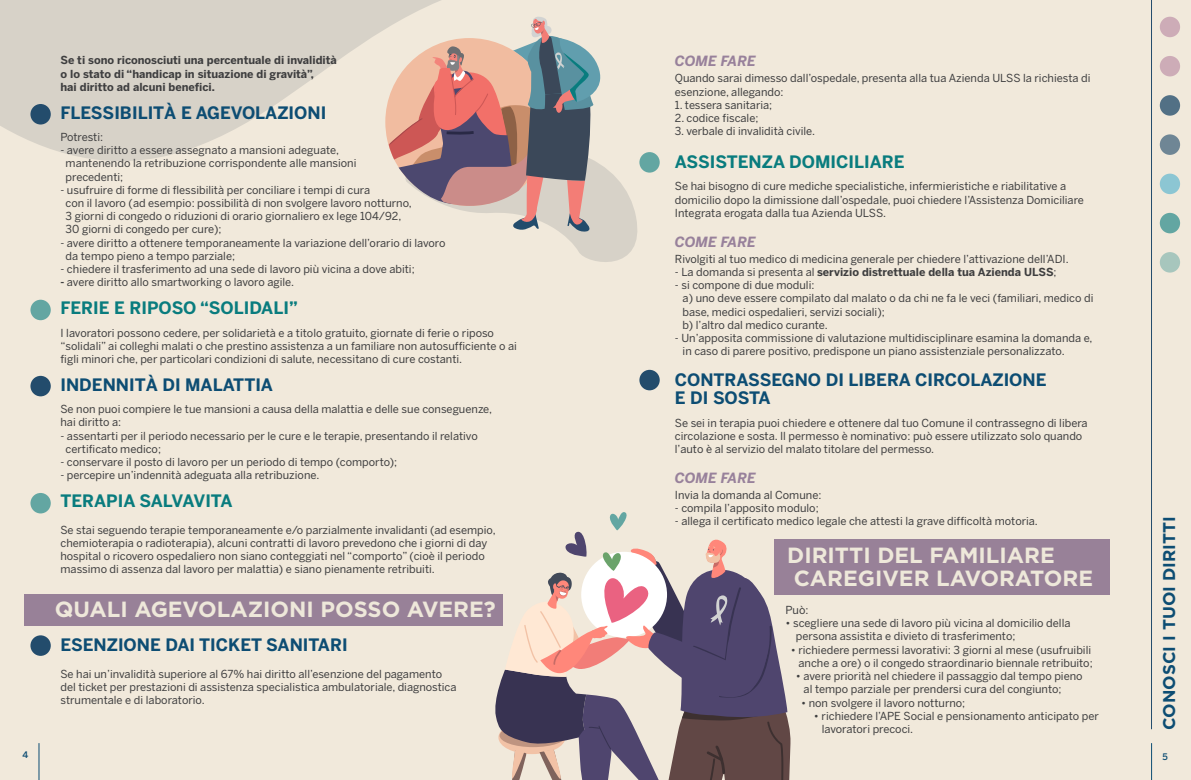
<style>
.page{position:relative;width:1191px;height:780px;background:#f1e9db}
.page>*{position:absolute;margin:0;border:0;box-sizing:border-box;transform-origin:0 0}
.t1{font:700 21.9px "Gotham";color:#eee8da}
.t2{font:700 17px "Benton Sans";color:#0d4d73}
.t3{font:700 17px "Benton Sans";color:#097c7e}
.t4{font:700 17px "Gotham";color:#0d4d73}
.t5{font:14px "Benton Sans Bold Italic SC";color:#98819b}
.t6{font:11px/13.2px "Benton Sans";color:#3e3e3f}
.t7{font:700 11px "Benton Sans";color:#3e3e3f}
.t8{font:500 9px "Benton Sans";color:#0d4d73}
.s1{font-weight:700}
.s2{font-weight:400}
</style>
<div class="page">
<svg style="left:0;top:0;width:660px;height:173px;fill:#d7d2c8"></svg>
<hr style="left:1151px;top:0;width:1px;height:729px;background:#234c6c">
<hr style="left:1151px;top:743px;width:1px;height:37px;background:#0d4d73">
<hr style="left:38px;top:743px;width:1px;height:37px;background:#0d4d73">
<div style="left:30px;top:300px;width:21px;height:20px;background:#63a6a2;border-radius:50%"></div>
<div style="left:30px;top:104px;width:21px;height:20px;background:#234c6c;border-radius:50%"></div>
<div style="left:30px;top:376px;width:21px;height:20px;background:#234c6c;border-radius:50%"></div>
<div style="left:30px;top:635px;width:21px;height:20px;background:#234c6c;border-radius:50%"></div>
<div style="left:639px;top:370px;width:20px;height:20px;background:#234c6c;border-radius:50%"></div>
<div style="left:639px;top:152px;width:20px;height:21px;background:#63a6a2;border-radius:50%"></div>
<div style="left:30px;top:493px;width:21px;height:20px;background:#63a6a2;border-radius:50%"></div>
<svg style="left:385px;top:16px;width:255px;height:246px"></svg>
<svg style="left:492px;top:512px;width:298px;height:268px"></svg>
<svg style="left:1159px;top:134px;width:21px;height:21px"></svg>
<svg style="left:1159px;top:95px;width:21px;height:21px"></svg>
<div style="left:1159px;top:17px;width:21px;height:20px;background:#cdacb7;border-radius:50%"></div>
<div style="left:1159px;top:56px;width:21px;height:20px;background:#cdacb7;border-radius:50%"></div>
<div style="left:1159px;top:174px;width:21px;height:20px;background:#8cc6d3;border-radius:50%"></div>
<div style="left:1159px;top:213px;width:21px;height:20px;background:#63a6a2;border-radius:50%"></div>
<div style="left:1159px;top:252px;width:21px;height:20px;background:#a7c6bd;border-radius:50%"></div>
<div style="left:25px;top:594px;width:478px;height:31px;background:#988198"></div>
<div style="left:774px;top:539px;width:335px;height:55px;background:#988198"></div>
<p class="t7" style="left:60px;top:54px;width:278px">Se ti sono riconosciuti una percentuale di invalidità</p>
<p class="t7" style="left:60px;top:67px;width:255px">o lo stato di “handicap in situazione di gravità”,</p>
<p class="t7" style="left:60px;top:80px;width:156px">hai diritto ad alcuni benefici.</p>
<p class="t2" style="left:60px;top:102px;width:267px">FLESSIBILITÀ E AGEVOLAZIONI</p>
<p class="t6" style="left:60px;top:130px;width:44px">Potresti:</p>
<p class="t6" style="left:60px;top:143px;width:280px">- avere diritto a essere assegnato a mansioni adeguate,</p>
<p class="t6" style="left:66px;top:157px;width:292px">mantenendo la retribuzione corrispondente alle mansioni</p>
<p class="t6" style="left:66px;top:170px;width:59px">precedenti;</p>
<p class="t6" style="left:60px;top:183px;width:311px">- usufruire di forme di flessibilità per conciliare i tempi di cura</p>
<p class="t6" style="left:66px;top:196px;width:348px">con il lavoro (ad esempio: possibilità di non svolgere lavoro notturno,</p>
<p class="t6" style="left:66px;top:209px;width:337px">3 giorni di congedo o riduzioni di orario giornaliero ex lege 104/92,</p>
<p class="t6" style="left:66px;top:223px;width:157px">30 giorni di congedo per cure);</p>
<p class="t6" style="left:60px;top:236px;width:386px">- avere diritto a ottenere temporaneamente la variazione dell’orario di lavoro</p>
<p class="t6" style="left:66px;top:249px;width:171px">da tempo pieno a tempo parziale;</p>
<p class="t6" style="left:60px;top:262px;width:356px">- chiedere il trasferimento ad una sede di lavoro più vicina a dove abiti;</p>
<p class="t6" style="left:60px;top:275px;width:235px"><span class="s1">-</span> avere diritto allo smartworking o lavoro agile.</p>
<p class="t3" style="left:60px;top:298px;width:239px">FERIE E RIPOSO “SOLIDALI”</p>
<p class="t6" style="left:60px;top:326px;width:458px">I lavoratori possono cedere, per solidarietà e a titolo gratuito, giornate di ferie o riposo “solidali” ai colleghi malati o che prestino assistenza a un familiare non autosufficiente o ai figli minori che, per particolari condizioni di salute, necessitano di cure costanti.</p>
<p class="t2" style="left:60px;top:374px;width:214px">INDENNITÀ DI MALATTIA</p>
<p class="t6" style="left:60px;top:402px;width:433px">Se non puoi compiere le tue mansioni a causa della malattia e delle sue conseguenze,</p>
<p class="t6" style="left:60px;top:415px;width:62px">hai diritto a:</p>
<p class="t6" style="left:60px;top:429px;width:419px">- assentarti per il periodo necessario per le cure e le terapie, presentando il relativo</p>
<p class="t6" style="left:66px;top:442px;width:97px">certificato medico;</p>
<p class="t6" style="left:60px;top:455px;width:338px">- conservare il posto di lavoro per un periodo di tempo (comporto);</p>
<p class="t6" style="left:60px;top:468px;width:260px">- percepire un’indennità adeguata alla retribuzione.</p>
<p class="t3" style="left:60px;top:491px;width:174px">TERAPIA SALVAVITA</p>
<p class="t6" style="left:60px;top:523px;width:437px">Se stai seguendo terapie temporaneamente e/o parzialmente invalidanti (ad esempio, chemioterapia o radioterapia), alcuni contratti di lavoro prevedono che i giorni di day hospital o ricovero ospedaliero non siano conteggiati nel “comporto” (cioè il periodo massimo di assenza dal lavoro per malattia) e siano pienamente retribuiti.</p>
<p class="t1" style="left:55px;top:595px;width:442px">QUALI AGEVOLAZIONI POSSO AVERE?</p>
<p class="t2" style="left:60px;top:634px;width:289px">ESENZIONE DAI TICKET SANITARI</p>
<p class="t6" style="left:60px;top:666px;width:383px">Se hai un’invalidità superiore al 67% hai diritto all’esenzione del pagamento</p>
<p class="t6" style="left:60px;top:680px;width:397px">del ticket per prestazioni di assistenza specialistica ambulatoriale, diagnostica</p>
<p class="t6" style="left:60px;top:693px;width:146px">strumentale e di laboratorio.</p>
<p class="t5" style="left:675px;top:53px;width:83px">COME FARE</p>
<p class="t6" style="left:675px;top:72px;width:417px">Quando sarai dimesso dall’ospedale, presenta alla tua Azienda ULSS la richiesta di esenzione, allegando:</p>
<p class="t6" style="left:675px;top:98px;width:99px">1. tessera sanitaria;</p>
<p class="t6" style="left:675px;top:111px;width:85px">2. codice fiscale;</p>
<p class="t6" style="left:675px;top:124px;width:142px">3. verbale di invalidità civile.</p>
<p class="t3" style="left:675px;top:152px;width:231px">ASSISTENZA DOMICILIARE</p>
<p class="t6" style="left:675px;top:180px;width:410px">Se hai bisogno di cure mediche specialistiche, infermieristiche e riabilitative a domicilio dopo la dimissione dall’ospedale, puoi chiedere l’Assistenza Domiciliare<br>Integrata erogata dalla tua Azienda ULSS.</p>
<p class="t5" style="left:675px;top:233px;width:83px">COME FARE</p>
<p class="t6" style="left:675px;top:252px;width:395px">Rivolgiti al tuo medico di medicina generale per chiedere l’attivazione dell’ADI.</p>
<p class="t7" style="left:675px;top:265px;width:383px"><span class="s2">- La domanda si presenta al</span> servizio distrettuale della tua Azienda ULSS<span class="s2">;</span></p>
<p class="t6" style="left:675px;top:278px;width:141px">- si compone di due moduli:</p>
<p class="t6" style="left:682px;top:292px;width:412px">a) uno deve essere compilato dal malato o da chi ne fa le veci (familiari, medico di</p>
<p class="t6" style="left:682px;top:305px;width:204px">base, medici ospedalieri, servizi sociali);</p>
<p class="t6" style="left:682px;top:318px;width:147px">b) l’altro dal medico curante.</p>
<p class="t6" style="left:675px;top:331px;width:419px">- Un’apposita commissione di valutazione multidisciplinare esamina la domanda e,</p>
<p class="t6" style="left:682px;top:344px;width:383px">in caso di parere positivo, predispone un piano assistenziale personalizzato.</p>
<p class="t2" style="left:675px;top:370px;width:373px">CONTRASSEGNO DI LIBERA CIRCOLAZIONE</p>
<p class="t2" style="left:675px;top:388px;width:97px">E DI SOSTA</p>
<p class="t6" style="left:675px;top:416px;width:414px">Se sei in terapia puoi chiedere e ottenere dal tuo Comune il contrassegno di libera circolazione e sosta. Il permesso è nominativo: può essere utilizzato solo quando l’auto è al servizio del malato titolare del permesso.</p>
<p class="t5" style="left:675px;top:469px;width:83px">COME FARE</p>
<p class="t6" style="left:675px;top:488px;width:148px">Invia la domanda al Comune:</p>
<p class="t6" style="left:675px;top:501px;width:145px">- compila l’apposito modulo;</p>
<p class="t6" style="left:675px;top:514px;width:364px">- allega il certificato medico legale che attesti la grave difficoltà motoria.</p>
<p class="t1" style="left:787px;top:540px;width:269px">DIRITTI DEL FAMILIARE</p>
<p class="t1" style="left:793px;top:563px;width:301px">CAREGIVER LAVORATORE</p>
<p class="t6" style="left:785px;top:603px;width:24px">Può:</p>
<p class="t6" style="left:785px;top:616px;width:286px">• scegliere una sede di lavoro più vicina al domicilio della</p>
<p class="t6" style="left:796px;top:629px;width:221px">persona assistita e divieto di trasferimento;</p>
<p class="t6" style="left:790px;top:643px;width:302px">• richiedere permessi lavorativi: 3 giorni al mese (usufruibili</p>
<p class="t6" style="left:798px;top:656px;width:296px">anche a ore) o il congedo straordinario biennale retribuito;</p>
<p class="t6" style="left:796px;top:669px;width:288px">• avere priorità nel chiedere il passaggio dal tempo pieno</p>
<p class="t6" style="left:803px;top:682px;width:259px">al tempo parziale per prendersi cura del congiunto;</p>
<p class="t6" style="left:801px;top:695px;width:166px">• non svolgere il lavoro notturno;</p>
<p class="t6" style="left:814px;top:709px;width:286px">• richiedere l’APE Social e pensionamento anticipato per</p>
<p class="t6" style="left:821px;top:722px;width:93px">lavoratori precoci.</p>
<p class="t4" style="left:1158px;top:729px;width:215px;rotate:-90deg">CONOSCI I TUOI DIRITTI</p>
<p class="t8" style="left:23px;top:749px;width:7px">4</p>
<p class="t8" style="left:1162px;top:750px;width:7px">5</p>
</div>
